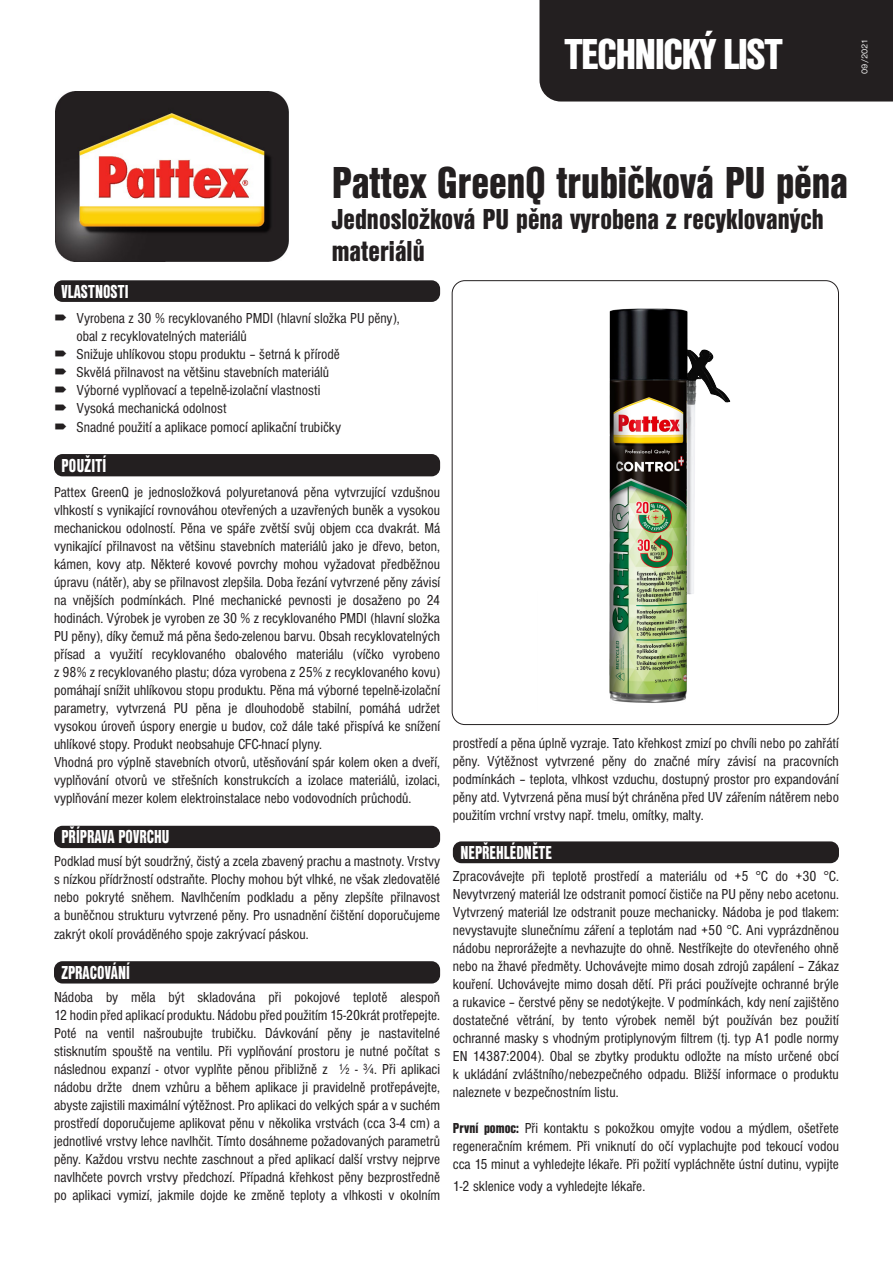
<style>
.page{position:relative;width:893px;height:1263px;background:#fff}
.page>*{position:absolute;margin:0;border:0;box-sizing:border-box;transform-origin:0 0}
.t1{font:46.5px "Nimbus Sans DOT Blac Cond";letter-spacing:-.005em;color:#231f20}
.t2{font:45px "Nimbus Sans DOT Blac Cond";letter-spacing:-.04em;color:#fff}
.t3{font:30px/31.5px "Nimbus Sans DOT Blac Cond";color:#231f20}
.t4{font:19.5px "Nimbus Sans DOT Blac Cond";color:#fff;scale:.85 1}
.t5{font:condensed 15px/18px "Nimbus Sans DOT";color:#231f20;text-align:justify}
.t6{font:9px "Nimbus Sans DOT";color:#fff}
.s1{font-family:"Nimbus Sans DOT Blac Cond";font-stretch:normal}
</style>
<div class="page">
<div style="left:539px;top:0;width:354px;height:102px;background:#231f20"></div>
<div style="left:54px;top:280px;width:386px;height:22px;background:#231f20;border-radius:9px"></div>
<div style="left:54px;top:454px;width:386px;height:22px;background:#231f20;border-radius:9px"></div>
<div style="left:54px;top:826px;width:386px;height:22px;background:#231f20;border-radius:9px"></div>
<div style="left:54px;top:961px;width:386px;height:22px;background:#231f20;border-radius:9px"></div>
<div style="left:453px;top:841px;width:386px;height:22px;background:#231f20;border-radius:9px"></div>
<img style="left:609px;top:308px;width:122px;height:395px">
<img style="left:56px;top:91px;width:233px;height:171px">
<h2 class="t2" style="left:564px;top:28px;width:220px">TECHNICKÝ LIST</h2>
<p class="t6" style="left:860px;top:74px;width:37px;rotate:-90deg">09/2021</p>
<h1 class="t1" style="left:332px;top:156px;width:518px">Pattex GreenQ trubičková PU pěna</h1>
<h3 class="t3" style="left:332px;top:204px;width:494px">Jednosložková PU pěna vyrobena z recyklovaných materiálů</h3>
<h3 class="t4" style="left:62px;top:280px;width:80px">VLASTNOSTI</h3>
<p class="t5" style="left:77px;top:309px;width:325px;text-align:left">Vyrobena z 30 % recyklovaného PMDI (hlavní složka PU pěny), obal z recyklovatelných materiálů<br>Snižuje uhlíkovou stopu produktu – šetrná k přírodě<br>Skvělá přilnavost na většinu stavebních materiálů<br>Výborné vyplňovací a tepelně-izolační vlastnosti<br>Vysoká mechanická odolnost<br>Snadné použití a aplikace pomocí aplikační trubičky</p>
<h3 class="t4" style="left:62px;top:454px;width:54px">POUŽITÍ</h3>
<p class="t5" style="left:54px;top:484px;width:388px;text-align:left">Pattex GreenQ je jednosložková polyuretanová pěna vytvrzující vzdušnou vlhkostí s vynikající rovnováhou otevřených a uzavřených buněk a vysokou mechanickou odolností. Pěna ve spáře zvětší svůj objem cca dvakrát. Má vynikající přilnavost na většinu stavebních materiálů jako je dřevo, beton, kámen, kovy atp. Některé kovové povrchy mohou vyžadovat předběžnou úpravu (nátěr), aby se přilnavost zlepšila. Doba řezání vytvrzené pěny závisí na vnějších podmínkách. Plné mechanické pevnosti je dosaženo po 24 hodinách. Výrobek je vyroben ze 30 % z recyklovaného PMDI (hlavní složka PU pěny), díky čemuž má pěna šedo-zelenou barvu. Obsah recyklovatelných přísad a využití recyklovaného obalového materiálu (víčko vyrobeno z 98% z recyklovaného plastu; dóza vyrobena z 25% z recyklovaného kovu) pomáhají snížit uhlíkovou stopu produktu. Pěna má výborné tepelně-izolační parametry, vytvrzená PU pěna je dlouhodobě stabilní, pomáhá udržet vysokou úroveň úspory energie u budov, což dále také přispívá ke snížení uhlíkové stopy. Produkt neobsahuje CFC-hnací plyny.<br>Vhodná pro výplně stavebních otvorů, utěsňování spár kolem oken a dveří, vyplňování otvorů ve střešních konstrukcích a izolace materiálů, izolaci, vyplňování mezer kolem elektroinstalace nebo vodovodních průchodů.</p>
<h3 class="t4" style="left:62px;top:826px;width:129px">PŘÍPRAVA POVRCHU</h3>
<p class="t5" style="left:54px;top:852px;width:388px">Podklad musí být soudržný, čistý a zcela zbavený prachu a mastnoty. Vrstvy s nízkou přídržností odstraňte. Plochy mohou být vlhké, ne však zledovatělé nebo pokryté sněhem. Navlhčením podkladu a pěny zlepšíte přilnavost a buněčnou strukturu vytvrzené pěny. Pro usnadnění čištění doporučujeme zakrýt okolí prováděného spoje zakrývací páskou.</p>
<h3 class="t4" style="left:62px;top:961px;width:82px">ZPRACOVÁNÍ</h3>
<p class="t5" style="left:54px;top:988px;width:388px">Nádoba by měla být skladována při pokojové teplotě alespoň 12 hodin před aplikací produktu. Nádobu před použitím 15-20krát protřepejte.<br>Poté na ventil našroubujte trubičku. Dávkování pěny je nastavitelné stisknutím spouště na ventilu. Při vyplňování prostoru je nutné počítat s následnou expanzí - otvor vyplňte pěnou přibližně z ½ - ¾. Při aplikaci nádobu držte dnem vzhůru a během aplikace ji pravidelně protřepávejte, abyste zajistili maximální výtěžnost. Pro aplikaci do velkých spár a v suchém prostředí doporučujeme aplikovat pěnu v několika vrstvách (cca 3-4 cm) a jednotlivé vrstvy lehce navlhčit. Tímto dosáhneme požadovaných parametrů pěny. Každou vrstvu nechte zaschnout a před aplikací další vrstvy nejprve navlhčete povrch vrstvy předchozí. Případná křehkost pěny bezprostředně po aplikaci vymizí, jakmile dojde ke změně teploty a vlhkosti v okolním</p>
<p class="t5" style="left:453px;top:734px;width:388px">prostředí a pěna úplně vyzraje. Tato křehkost zmizí po chvíli nebo po zahřátí pěny. Výtěžnost vytvrzené pěny do značné míry závisí na pracovních podmínkách – teplota, vlhkost vzduchu, dostupný prostor pro expandování pěny atd. Vytvrzená pěna musí být chráněna před UV zářením nátěrem nebo použitím vrchní vrstvy např. tmelu, omítky, malty.</p>
<h3 class="t4" style="left:460px;top:841px;width:109px">NEPŘEHLÉDNĚTE</h3>
<p class="t5" style="left:453px;top:867px;width:388px">Zpracovávejte při teplotě prostředí a materiálu od +5 °C do +30 °C.<br>Nevytvrzený materiál lze odstranit pomocí čističe na PU pěny nebo acetonu.<br>Vytvrzený materiál lze odstranit pouze mechanicky. Nádoba je pod tlakem: nevystavujte slunečnímu záření a teplotám nad +50 °C. Ani vyprázdněnou nádobu neprorážejte a nevhazujte do ohně. Nestříkejte do otevřeného ohně nebo na žhavé předměty. Uchovávejte mimo dosah zdrojů zapálení – Zákaz kouření. Uchovávejte mimo dosah dětí. Při práci používejte ochranné brýle a rukavice – čerstvé pěny se nedotýkejte. V podmínkách, kdy není zajištěno dostatečné větrání, by tento výrobek neměl být používán bez použití ochranné masky s vhodným protiplynovým filtrem (tj. typ A1 podle normy EN 14387:2004). Obal se zbytky produktu odložte na místo určené obcí k ukládání zvláštního/nebezpečného odpadu. Bližší informace o produktu naleznete v bezpečnostním listu.</p>
<p class="t5" style="left:453px;top:1119px;width:388px"><span class="s1">První pomoc:</span> Při kontaktu s pokožkou omyjte vodou a mýdlem, ošetřete regeneračním krémem. Při vniknutí do očí vyplachujte pod tekoucí vodou cca 15 minut a vyhledejte lékaře. Při požití vypláchněte ústní dutinu, vypijte</p>
<p class="t5" style="left:453px;top:1177px;width:194px">1-2 sklenice vody a vyhledejte lékaře.</p>
</div>
